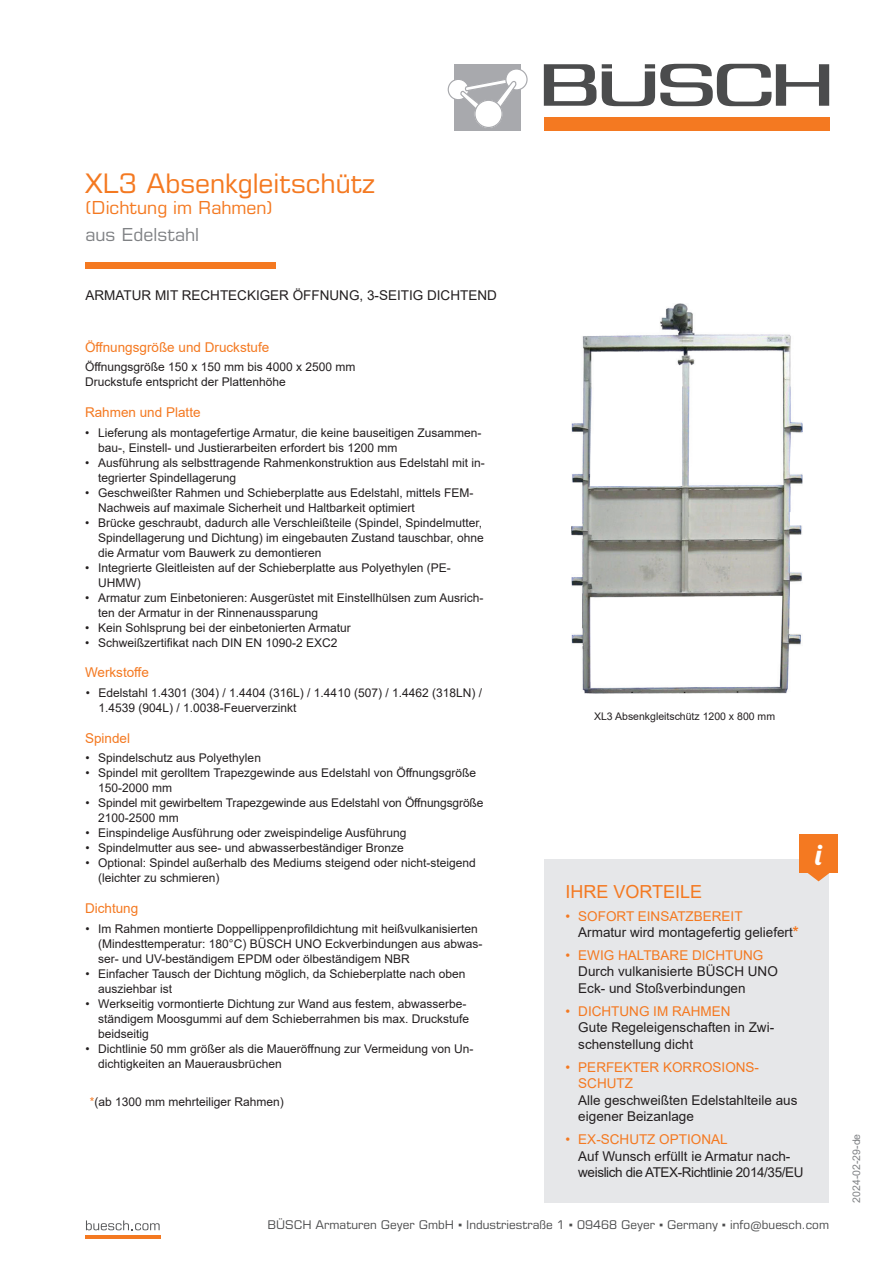
<style>
.page{position:relative;width:893px;height:1263px;background:#fff}
.page>*{position:absolute;margin:0;border:0;box-sizing:border-box;transform-origin:0 0}
.t1{font:28.5px "Lobster";color:#fff}
.t2{font:27px "Eurostile LT Pro";color:#f47921}
.t3{font:18px "Eurostile LT Pro";color:#f47921}
.t4{font:18px "Arial";color:#f47921}
.t5{font:18px "Eurostile LT Pro";color:#808285}
.t6{font:13.5px/16.5px "Arial";color:#231f20}
.t7{font:13.5px/16.5px "Arial";color:#f47921}
.t8{font:13.5px/16.5px "Arial";letter-spacing:-.03em;color:#231f20}
.t9{font:12px/15px "Arial";color:#231f20}
.t10{font:12px "Eurostile LT Pro";color:#4b4c4d}
.t11{font:10.5px "Arial";color:#231f20}
.t12{font:10.5px "Arial";color:#808285}
.s1{color:#f47921}
.s2{font-weight:700;font-size:15px;color:#f47921}
.s3{font-family:"Arial"}
</style>
<div class="page">
<div style="left:85px;top:262px;width:191px;height:7px;background:#f47921"></div>
<svg style="left:544px;top:64px;width:52px;height:42px"></svg>
<svg style="left:602px;top:64px;width:227px;height:42px"></svg>
<div style="left:544px;top:118px;width:285px;height:13px;background:#f47921"></div>
<div style="left:454px;top:64px;width:66px;height:67px;background:#a8a9ad"></div>
<div style="left:448px;top:79px;width:21px;height:21px;background:#fff;border-radius:50%"></div>
<div style="left:448px;top:79px;width:21px;height:21px;border:1px solid #a8a9ad;border-radius:50%"></div>
<div style="left:473px;top:99px;width:31px;height:30px;background:#a8a9ad;border:1px solid #a8a9ad;border-radius:50%"></div>
<div style="left:506px;top:69px;width:21px;height:21px;background:#fff;border-radius:50%"></div>
<div style="left:505px;top:68px;width:23px;height:22px;border:1px solid #a8a9ad;border-radius:50%"></div>
<svg style="left:458px;top:76px;width:59px;height:38px"></svg>
<div style="left:474px;top:100px;width:29px;height:28px;background:#fff;border:1px solid #a8a9ad;border-radius:50%"></div>
<img style="left:571px;top:303px;width:231px;height:391px">
<svg style="left:86px;top:1220px;width:74px;height:10px"></svg>
<hr style="left:85px;top:1236px;width:75px;height:3px;background:#f47921">
<div style="left:544px;top:859px;width:285px;height:343px;background:#e6e7e9"></div>
<svg style="left:806px;top:872px;width:25px;height:9px"></svg>
<div style="left:799px;top:834px;width:39px;height:38px;background:#f47921"></div>
<h2 class="t2" style="left:86px;top:167px;width:291px">XL3 Absenkgleitschütz</h2>
<h3 class="t3" style="left:86px;top:197px;width:189px">(Dichtung im Rahmen)</h3>
<h3 class="t5" style="left:86px;top:224px;width:115px">aus Edelstahl</h3>
<p class="t6" style="left:86px;top:287px;width:413px">ARMATUR MIT RECHTECKIGER ÖFFNUNG, 3-SEITIG DICHTEND</p>
<p class="t7" style="left:85px;top:339px;width:186px">Öffnungsgröße und Druckstufe</p>
<p class="t9" style="left:85px;top:360px;width:272px">Öffnungsgröße 150 x 150 mm bis 4000 x 2500 mm<br>Druckstufe entspricht der Plattenhöhe</p>
<p class="t9" style="left:98px;top:425px;width:385px;text-indent:-13px">• Lieferung als montagefertige Armatur, die keine bauseitigen Zusammen&shy;bau-, Einstell- und Justierarbeiten erfordert bis 1200 mm</p>
<p class="t9" style="left:98px;top:455px;width:388px;text-indent:-13px">• Ausführung als selbsttragende Rahmenkonstruktion aus Edelstahl mit in&shy;tegrierter Spindellagerung</p>
<p class="t9" style="left:98px;top:485px;width:377px;text-indent:-13px">• Geschweißter Rahmen und Schieberplatte aus Edelstahl, mittels FEM-<br>Nachweis auf maximale Sicherheit und Haltbarkeit optimiert</p>
<p class="t9" style="left:98px;top:515px;width:387px;text-align:justify;text-indent:-13px">• Brücke geschraubt, dadurch alle Verschleißteile (Spindel, Spindelmutter, Spindellagerung und Dichtung) im eingebauten Zustand tauschbar, ohne die Armatur vom Bauwerk zu demontieren</p>
<p class="t9" style="left:98px;top:560px;width:354px;text-indent:-13px">• Integrierte Gleitleisten auf der Schieberplatte aus Polyethylen (PE-<br>UHMW)</p>
<p class="t9" style="left:98px;top:590px;width:387px;text-indent:-13px">• Armatur zum Einbetonieren: Ausgerüstet mit Einstellhülsen zum Ausrich&shy;ten der Armatur in der Rinnenaussparung</p>
<p class="t9" style="left:85px;top:620px;width:267px">• Kein Sohlsprung bei der einbetonierten Armatur</p>
<p class="t9" style="left:85px;top:635px;width:254px">• Schweißzertifikat nach DIN EN 1090-2 EXC2</p>
<p class="t7" style="left:85px;top:404px;width:117px">Rahmen und Platte</p>
<p class="t7" style="left:85px;top:664px;width:65px">Werkstoffe</p>
<p class="t9" style="left:98px;top:685px;width:385px;text-indent:-13px">• Edelstahl 1.4301 (304) / 1.4404 (316L) / 1.4410 (507) / 1.4462 (318LN) /<br>1.4539 (904L) / 1.0038-Feuerverzinkt</p>
<p class="t9" style="left:85px;top:750px;width:177px">• Spindelschutz aus Polyethylen</p>
<p class="t9" style="left:98px;top:765px;width:379px;text-indent:-13px">• Spindel mit gerolltem Trapezgewinde aus Edelstahl von Öffnungsgröße<br>150-2000 mm</p>
<p class="t9" style="left:98px;top:795px;width:387px;text-indent:-13px">• Spindel mit gewirbeltem Trapezgewinde aus Edelstahl von Öffnungsgröße<br>2100-2500 mm</p>
<p class="t9" style="left:85px;top:825px;width:322px">• Einspindelige Ausführung oder zweispindelige Ausführung</p>
<p class="t9" style="left:85px;top:840px;width:320px">• Spindelmutter aus see- und abwasserbeständiger Bronze</p>
<p class="t9" style="left:98px;top:855px;width:379px;text-indent:-13px">• Optional: Spindel außerhalb des Mediums steigend oder nicht-steigend (leichter zu schmieren)</p>
<p class="t9" style="left:98px;top:921px;width:386px;text-indent:-13px">• Im Rahmen montierte Doppellippenprofildichtung mit heißvulkanisierten (Mindesttemperatur: 180°C) BÜSCH UNO Eckverbindungen aus abwas&shy;ser- und UV-beständigem EPDM oder ölbeständigem NBR</p>
<p class="t9" style="left:98px;top:966px;width:369px;text-indent:-13px">• Einfacher Tausch der Dichtung möglich, da Schieberplatte nach oben ausziehbar ist</p>
<p class="t9" style="left:98px;top:996px;width:372px;text-indent:-13px">• Werkseitig vormontierte Dichtung zur Wand aus festem, abwasserbe&shy;ständigem Moosgummi auf dem Schieberrahmen bis max. Druckstufe beidseitig</p>
<p class="t9" style="left:98px;top:1041px;width:377px;text-indent:-13px">• Dichtlinie 50 mm größer als die Maueröffnung zur Vermeidung von Un&shy;dichtigkeiten an Mauerausbrüchen</p>
<p class="t7" style="left:85px;top:730px;width:47px">Spindel</p>
<p class="t7" style="left:85px;top:900px;width:55px">Dichtung</p>
<p class="t9" style="left:90px;top:1094px;width:196px"><span class="s1">*</span>(ab 1300 mm mehrteiliger Rahmen)</p>
<p class="t11" style="left:594px;top:709px;width:182px">XL3 Absenkgleitschütz 1200 x 800 mm</p>
<h3 class="t4" style="left:566px;top:879px;width:138px">IHRE VORTEILE</h3>
<p class="t6" style="left:578px;top:907px;width:222px;text-indent:-13px"><span class="s1">• SOFORT EINSATZBEREIT<br></span>Armatur wird montagefertig geliefert<span class="s2">*</span></p>
<p class="t7" style="left:566px;top:947px;width:199px">• EWIG HALTBARE DICHTUNG</p>
<p class="t6" style="left:578px;top:963px;width:201px">Durch vulkanisierte BÜSCH UNO<br>Eck- und Stoßverbindungen</p>
<p class="t7" style="left:566px;top:1003px;width:166px">• DICHTUNG IM RAHMEN</p>
<p class="t6" style="left:578px;top:1019px;width:197px">Gute Regeleigenschaften in Zwi&shy;schenstellung dicht</p>
<p class="t7" style="left:578px;top:1058px;width:182px;text-indent:-13px">• PERFEKTER KORROSIONS-<br>SCHUTZ</p>
<p class="t6" style="left:578px;top:1091px;width:221px">Alle geschweißten Edelstahlteile aus eigener Beizanlage</p>
<p class="t7" style="left:566px;top:1131px;width:164px">• EX-SCHUTZ OPTIONAL</p>
<p class="t8" style="left:578px;top:1147px;width:227px">Auf Wunsch erfüllt ie Armatur nach&shy;weislich die ATEX-Richtlinie 2014/35/EU</p>
<h1 class="t1" style="left:816px;top:836px;width:7px">i</h1>
<p class="t10" style="left:267px;top:1218px;width:563px">BÜSCH Armaturen Geyer GmbH <span class="s3">▪</span> Industriestraße 1 <span class="s3">▪</span> 09468 Geyer <span class="s3">▪</span> Germany <span class="s3">▪</span> info@buesch.com</p>
<p class="t12" style="left:849px;top:1202px;width:70px;rotate:-90deg">2024-02-29-de</p>
</div>
